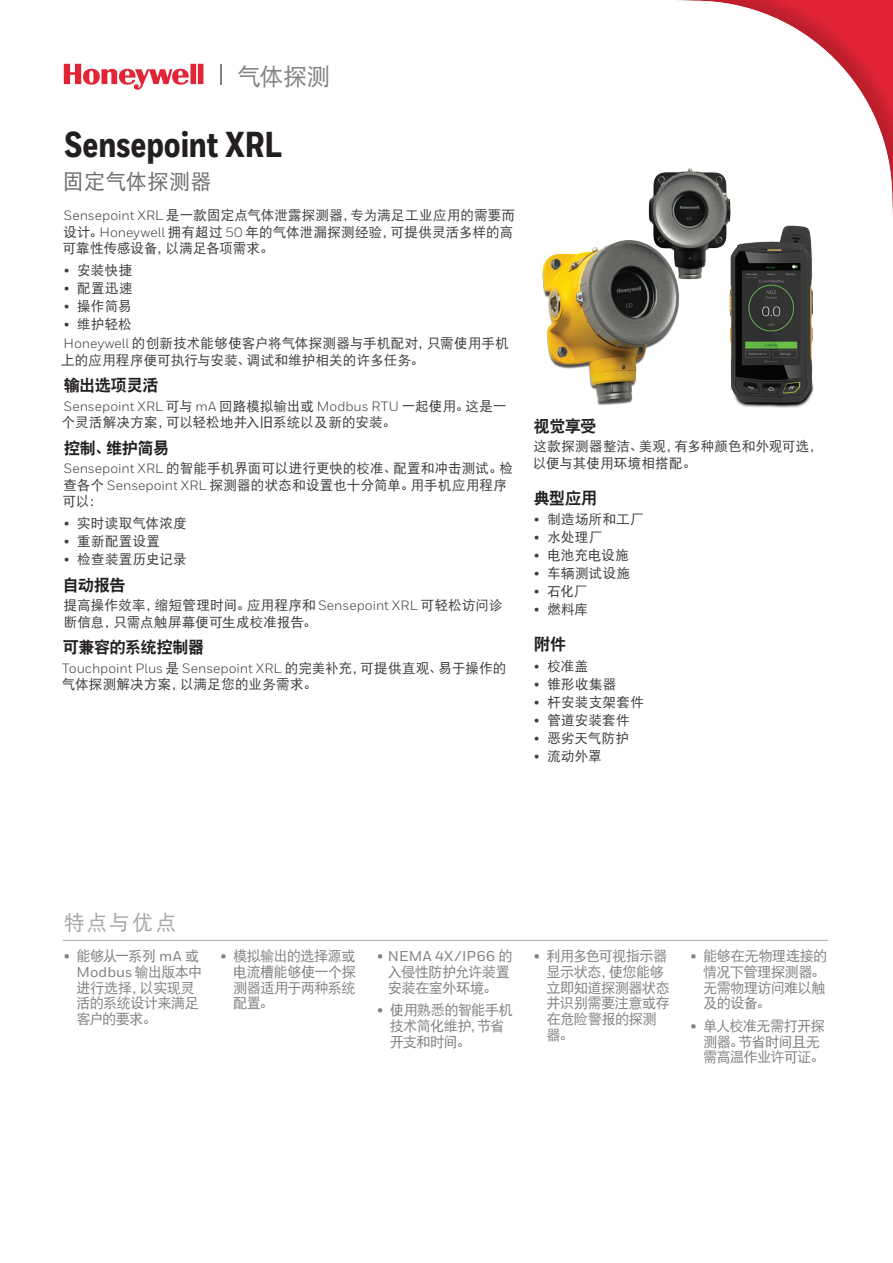
<style>
.page{position:relative;width:893px;height:1263px;background:#fff}
.page>*{position:absolute;margin:0;border:0;box-sizing:border-box;transform-origin:0 0}
.Datasheet__Title_1{font:800 36px "Honeywell Cond";color:#231f20}
.Logotype_-_80{font:23.7px "DFP Hei W5";color:#808285}
.Datasheet__Title_2_1{font:21px "DFP Hei W5";letter-spacing:.015em;color:#6c6d70}
.Datasheet__Sidebar_H{font:21px "DFP Hei W5";letter-spacing:.09em;color:#a8a9ad}
.Heading_2__11_15__co{font:16.5px "DF Hei W9";letter-spacing:-.05em;color:#231f20}
.Heading_2__11_15{font:16.5px "DF Hei W9";letter-spacing:-.045em;color:#231f20}
.t1{font:14.25px/15.8px "DF Hei W5";letter-spacing:-.045em;color:#808285}
.Body__9_11_5_pt{font:13.5px/16.5px "DFP Hei W5";letter-spacing:.015em;color:#3e3e3f}
.s1{font-family:"Honeywell Sans"}
.s2{font-family:"Honeywell Sans";font-weight:500}
</style>
<div class="page">
<svg style="left:64px;top:64px;width:139px;height:26px"></svg>
<hr style="left:220px;top:64px;width:2px;height:21px;background:#808285">
<img style="left:542px;top:168px;width:272px;height:240px">
<hr style="left:63px;top:940px;width:765px;height:1px;background:#a8a9ad">
<p class="Logotype_-_80" style="left:237px;top:63px;width:95px">气体探测</p>
<p class="Datasheet__Title_1" style="left:65px;top:122px;width:219px">Sensepoint XRL</p>
<p class="Datasheet__Title_2_1" style="left:63px;top:170px;width:150px">固定气体探测器</p>
<p class="Body__9_11_5_pt" style="left:63px;top:207px;width:454px"><span class="s1">Sensepoint XRL</span> 是一款固定点气体泄露探测器，专为满足工业应用的需要而设计。<span class="s1">Honeywell</span> 拥有超过 <span class="s1">50</span> 年的气体泄漏探测经验，可提供灵活多样的高可靠性传感设备，以满足各项需求。</p>
<p class="Body__9_11_5_pt" style="left:64px;top:262px;width:70px"><span class="s1">•</span> 安装快捷</p>
<p class="Body__9_11_5_pt" style="left:64px;top:280px;width:70px"><span class="s1">•</span> 配置迅速</p>
<p class="Body__9_11_5_pt" style="left:64px;top:298px;width:69px"><span class="s1">•</span> 操作简易</p>
<p class="Body__9_11_5_pt" style="left:64px;top:316px;width:69px"><span class="s1">•</span> 维护轻松</p>
<p class="Body__9_11_5_pt" style="left:61px;top:335px;width:449px"><span class="s1">Honeywell</span> 的创新技术能够使客户将气体探测器与手机配对，只需使用手机上的应用程序便可执行与安装、调试和维护相关的许多任务。</p>
<p class="Heading_2__11_15__co" style="left:64px;top:377px;width:96px">输出选项灵活</p>
<p class="Body__9_11_5_pt" style="left:62px;top:397px;width:446px"><span class="s1">Sensepoint XRL</span> 可与 <span class="s1">mA</span> 回路模拟输出或 <span class="s1">Modbus RTU</span> 一起使用。这是一个灵活解决方案，可以轻松地并入旧系统以及新的安装。</p>
<p class="Heading_2__11_15__co" style="left:64px;top:440px;width:107px">控制、维护简易</p>
<p class="Body__9_11_5_pt" style="left:63px;top:460px;width:452px"><span class="s1">Sensepoint XRL</span> 的智能手机界面可以进行更快的校准、配置和冲击测试。检查各个 <span class="s1">Sensepoint XRL</span> 探测器的状态和设置也十分简单。用手机应用程序可以：</p>
<p class="Body__9_11_5_pt" style="left:64px;top:515px;width:124px"><span class="s1">•</span> 实时读取气体浓度</p>
<p class="Body__9_11_5_pt" style="left:64px;top:533px;width:98px"><span class="s1">•</span> 重新配置设置</p>
<p class="Body__9_11_5_pt" style="left:64px;top:551px;width:125px"><span class="s1">•</span> 检查装置历史记录</p>
<p class="Heading_2__11_15__co" style="left:63px;top:577px;width:64px">自动报告</p>
<p class="Body__9_11_5_pt" style="left:64px;top:597px;width:440px">提高操作效率，缩短管理时间。应用程序和 <span class="s1">Sensepoint XRL</span> 可轻松访问诊断信息，只需点触屏幕便可生成校准报告。</p>
<p class="Heading_2__11_15__co" style="left:63px;top:639px;width:143px">可兼容的系统控制器</p>
<p class="Body__9_11_5_pt" style="left:62px;top:659px;width:446px"><span class="s1">Touchpoint Plus</span> 是 <span class="s1">Sensepoint XRL</span> 的完美补充，可提供直观、易于操作的气体探测解决方案，以满足您的业务需求。</p>
<p class="Heading_2__11_15__co" style="left:533px;top:418px;width:65px">视觉享受</p>
<p class="Body__9_11_5_pt" style="left:533px;top:438px;width:291px">这款探测器整洁、美观，有多种颜色和外观可选，以便与其使用环境相搭配。</p>
<p class="Heading_2__11_15" style="left:533px;top:489px;width:65px">典型应用</p>
<p class="Body__9_11_5_pt" style="left:534px;top:511px;width:111px"><span class="s1">•</span> 制造场所和工厂</p>
<p class="Body__9_11_5_pt" style="left:534px;top:529px;width:70px"><span class="s1">•</span> 水处理厂</p>
<p class="Body__9_11_5_pt" style="left:534px;top:547px;width:97px"><span class="s1">•</span> 电池充电设施</p>
<p class="Body__9_11_5_pt" style="left:534px;top:565px;width:98px"><span class="s1">•</span> 车辆测试设施</p>
<p class="Body__9_11_5_pt" style="left:534px;top:583px;width:55px"><span class="s1">•</span> 石化厂</p>
<p class="Body__9_11_5_pt" style="left:534px;top:601px;width:56px"><span class="s1">•</span> 燃料库</p>
<p class="Heading_2__11_15" style="left:534px;top:636px;width:34px">附件</p>
<p class="Body__9_11_5_pt" style="left:534px;top:658px;width:56px"><span class="s1">•</span> 校准盖</p>
<p class="Body__9_11_5_pt" style="left:534px;top:676px;width:84px"><span class="s1">•</span> 锥形收集器</p>
<p class="Body__9_11_5_pt" style="left:534px;top:694px;width:111px"><span class="s1">•</span> 杆安装支架套件</p>
<p class="Body__9_11_5_pt" style="left:534px;top:712px;width:97px"><span class="s1">•</span> 管道安装套件</p>
<p class="Body__9_11_5_pt" style="left:534px;top:730px;width:97px"><span class="s1">•</span> 恶劣天气防护</p>
<p class="Body__9_11_5_pt" style="left:534px;top:748px;width:69px"><span class="s1">•</span> 流动外罩</p>
<p class="Datasheet__Sidebar_H" style="left:64px;top:911px;width:114px">特点与优点</p>
<p class="t1" style="left:76px;top:948px;width:128px;text-indent:-13px"><span class="s2">•</span> 能够从一系列 <span class="s2">mA</span> 或<br><span class="s2">Modbus</span> 输出版本中进行选择，以实现灵活的系统设计来满足客户的要求。</p>
<p class="t1" style="left:233px;top:948px;width:124px;text-align:justify;text-indent:-13px"><span class="s2">•</span> 模拟输出的选择源或电流槽能够使一个探测器适用于两种系统配置。</p>
<p class="t1" style="left:377px;top:948px;width:137px;text-align:center"><span class="s2">• NEMA 4X/IP66</span> 的入侵性防护允许装置安装在室外环境。</p>
<p class="t1" style="left:390px;top:1002px;width:125px;text-indent:-13px"><span class="s2">•</span> 使用熟悉的智能手机技术简化维护，节省开支和时间。</p>
<p class="t1" style="left:546px;top:948px;width:125px;text-indent:-13px"><span class="s2">•</span> 利用多色可视指示器显示状态，使您能够立即知道探测器状态并识别需要注意或存在危险警报的探测器。</p>
<p class="t1" style="left:703px;top:948px;width:126px;text-indent:-13px"><span class="s2">•</span> 能够在无物理连接的情况下管理探测器。无需物理访问难以触及的设备。</p>
<p class="t1" style="left:703px;top:1018px;width:123px;text-indent:-13px"><span class="s2">•</span> 单人校准无需打开探测器。节省时间且无需高温作业许可证。</p>
</div>
